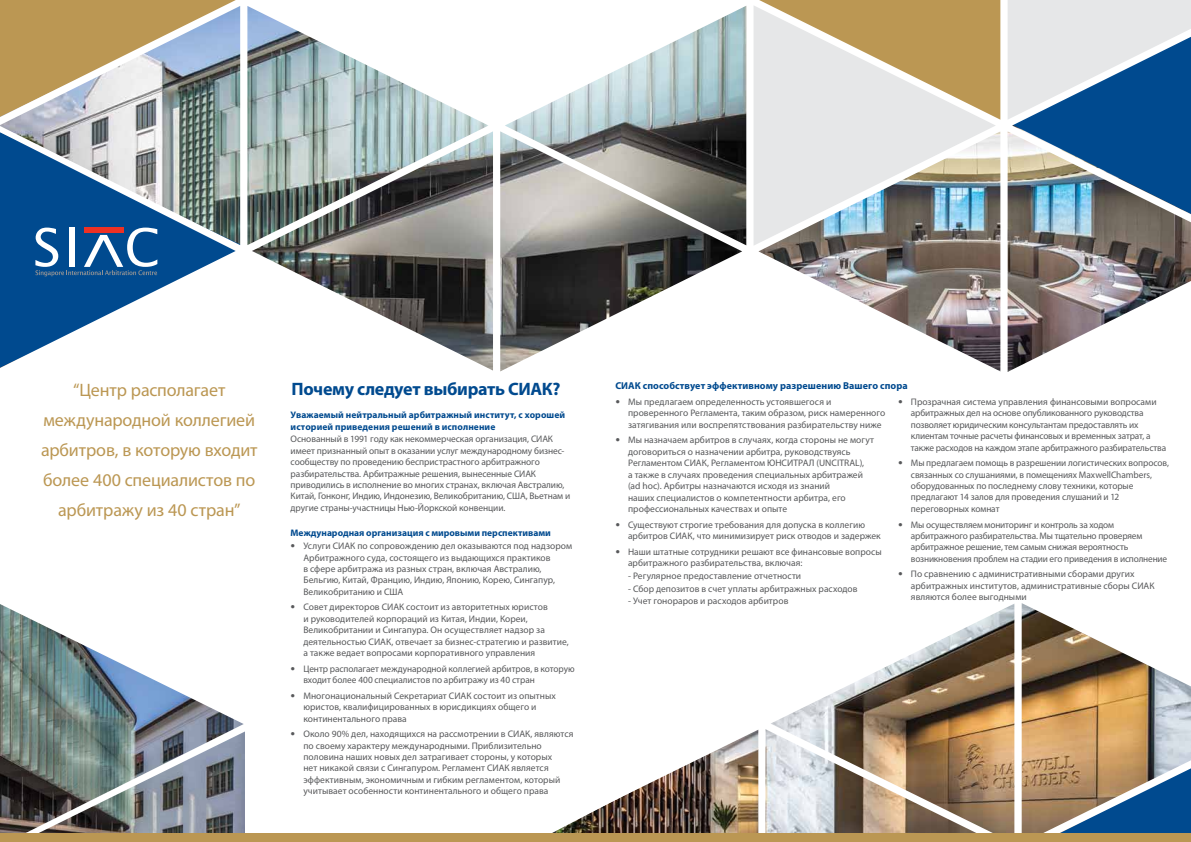
<style>
.page{position:relative;width:1191px;height:842px;background:#fff}
.page>*{position:absolute;margin:0;border:0;box-sizing:border-box;transform-origin:0 0}
.t1{font:18px/30px "Myriad Pro";letter-spacing:-.01em;color:#bb9753;text-align:center}
.t2{font:700 18px "Myriad Pro";letter-spacing:-.02em;color:#004a8f}
.t3{font:700 10px "Myriad Pro";letter-spacing:.005em;color:#004a8f}
.t4{font:9.5px/11.4px "Myriad Pro";color:#58595b}
.t5{font:700 9.5px/11.4px "Myriad Pro";letter-spacing:.005em;color:#004a8f}
.s1{font-family:"Frutiger"}
</style>
<div class="page">
<img style="left:0;top:0;width:1191px;height:372px">
<img style="left:0;top:603px;width:1191px;height:230px">
<div style="left:0;top:833px;width:1191px;height:9px;background:#bb9753"></div>
<h1 class="t1" style="left:41px;top:375px;width:218px">“Центр располагает международной коллегией арбитров, в которую входит более 400 специалистов по арбитражу из 40 стран”</h1>
<p class="t3" style="left:615px;top:379px;width:294px">СИАК способствует эффективному разрешению Вашего спора</p>
<h1 class="t2" style="left:291px;top:377px;width:270px">Почему следует выбирать СИАК?</h1>
<p class="t4" style="left:911px;top:396px;width:257px;text-indent:-13px"><span class="s1">•</span> Прозрачная система управления финансовыми вопросами арбитражных дел на основе опубликованного руководства позволяет юридическим консультантам предоставлять их клиентам точные расчеты финансовых и временных затрат, а также расходов на каждом этапе арбитражного разбирательства</p>
<p class="t4" style="left:911px;top:457px;width:259px;text-indent:-13px"><span class="s1">•</span> Мы предлагаем помощь в разрешении логистических вопросов, связанных со слушаниями, в помещениях MaxwellChambers, оборудованных по последнему слову техники, которые предлагают 14 залов для проведения слушаний и 12 переговорных комнат</p>
<p class="t4" style="left:911px;top:518px;width:258px;text-indent:-13px"><span class="s1">•</span> Мы осуществляем мониторинг и контроль за ходом арбитражного разбирательства. Мы тщательно проверяем арбитражное решение, тем самым снижая вероятность возникновения проблем на стадии его приведения в исполнение</p>
<p class="t4" style="left:911px;top:568px;width:245px;text-indent:-13px"><span class="s1">•</span> По сравнению с административными сборами других арбитражных институтов, административные сборы СИАК являются более выгодными</p>
<p class="t4" style="left:628px;top:396px;width:259px;text-indent:-13px"><span class="s1">•</span> Мы предлагаем определенность устоявшегося и проверенного Регламента, таким образом, риск намеренного затягивания или воспрепятствования разбирательству ниже</p>
<p class="t4" style="left:628px;top:434px;width:247px;text-indent:-13px"><span class="s1">•</span> Мы назначаем арбитров в случаях, когда стороны не могут договориться о назначении арбитра, руководствуясь Регламентом СИАК, Регламентом ЮНСИТРАЛ (UNCITRAL),<br>а также в случаях проведения специальных арбитражей (ad hoc). Арбитры назначаются исходя из знаний<br>наших специалистов о компетентности арбитра, его профессиональных качествах и опыте</p>
<p class="t4" style="left:628px;top:518px;width:254px;text-indent:-13px"><span class="s1">•</span> Существуют строгие требования для допуска в коллегию арбитров СИАК, что минимизирует риск отводов и задержек</p>
<p class="t4" style="left:628px;top:546px;width:255px;text-indent:-13px"><span class="s1">•</span> Наши штатные сотрудники решают все финансовые вопросы арбитражного разбирательства, включая:</p>
<p class="t4" style="left:628px;top:570px;width:175px">- Регулярное предоставление отчетности</p>
<p class="t4" style="left:628px;top:583px;width:231px">- Сбор депозитов в счет уплаты арбитражных расходов</p>
<p class="t4" style="left:628px;top:595px;width:162px">- Учет гонораров и расходов арбитров</p>
<p class="t5" style="left:291px;top:409px;width:276px">Уважаемый нейтральный арбитражный институт, с хорошей историей приведения решений в исполнение</p>
<p class="t4" style="left:291px;top:433px;width:281px">Основанный в 1991 году как некоммерческая организация, СИАК имеет признанный опыт в оказании услуг международному бизнес&shy;сообществу по проведению беспристрастного арбитражного разбирательства. Арбитражные решения, вынесенные СИАК приводились в исполнение во многих странах, включая Австралию, Китай, Гонконг, Индию, Индонезию, Великобританию, США, Вьетнам и другие страны-участницы Нью-Йоркской конвенции.</p>
<p class="t5" style="left:291px;top:527px;width:262px">Международная организация с мировыми перспективами</p>
<p class="t4" style="left:303px;top:540px;width:270px;text-indent:-13px"><span class="s1">•</span> Услуги СИАК по сопровождению дел оказываются под надзором Арбитражного суда, состоящего из выдающихся практиков<br>в сфере арбитража из разных стран, включая Австралию, Бельгию, Китай, Францию, Индию, Японию, Корею, Сингапур, Великобританию и США</p>
<p class="t4" style="left:303px;top:601px;width:267px;text-indent:-13px"><span class="s1">•</span> Совет директоров СИАК состоит из авторитетных юристов<br>и руководителей корпораций из Китая, Индии, Кореи, Великобритании и Сингапура. Он осуществляет надзор за деятельностью СИАК, отвечает за бизнес-стратегию и развитие, а также ведает вопросами корпоративного управления</p>
<p class="t4" style="left:303px;top:663px;width:273px;text-indent:-13px"><span class="s1">•</span> Центр располагает международной коллегией арбитров, в которую входит более 400 специалистов по арбитражу из 40 стран</p>
<p class="t4" style="left:303px;top:690px;width:254px;text-indent:-13px"><span class="s1">•</span> Многонациональный Секретариат СИАК состоит из опытных юристов, квалифицированных в юрисдикциях общего и континентального права</p>
<p class="t4" style="left:303px;top:728px;width:272px;text-indent:-13px"><span class="s1">•</span> Около 90% дел, находящихся на рассмотрении в СИАК, являются по своему характеру международными. Приблизительно половина наших новых дел затрагивает стороны, у которых<br>нет никакой связи с Сингапуром. Регламент СИАК является эффективным, экономичным и гибким регламентом, который учитывает особенности континентального и общего права</p>
</div>
